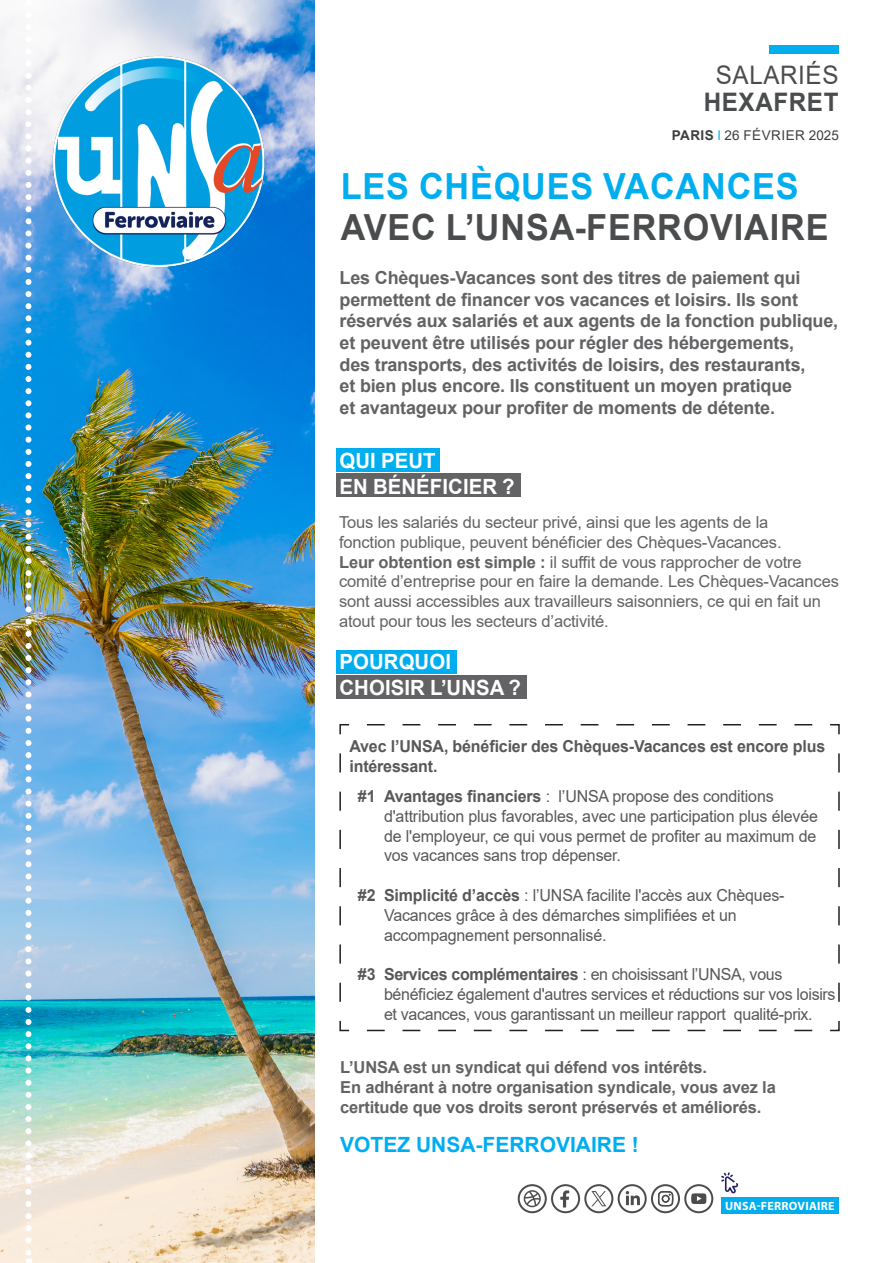
<style>
.page{position:relative;width:893px;height:1263px;background:#fff}
.page>*{position:absolute;margin:0;border:0;box-sizing:border-box;transform-origin:0 0}
.t1{font:700 36px "Arial";letter-spacing:.025em;color:#4b4c4d;scale:.95 1}
.t2{font:700 36px "Arial";letter-spacing:.025em;color:#00aeef;scale:.95 1}
.t3{font:25.5px "Arial";letter-spacing:.025em;color:#4b4c4d;scale:.95 1}
.t4{font:700 25.5px "Arial";letter-spacing:.025em;color:#4b4c4d;scale:.95 1}
.t5{font:700 21px "Arial";letter-spacing:.005em;color:#fff}
.t6{font:700 21px "Arial";color:#00aeef}
.t7{font:700 18px/21.6px "Arial";letter-spacing:-.01em;color:#636366}
.t8{font:16.5px/19.8px "Arial";letter-spacing:-.01em;color:#57585a}
.t9{font:16.5px/19.8px "Arial";letter-spacing:-.01em;color:#636366}
.t10{font:700 16.5px/19.8px "Arial";letter-spacing:-.01em;color:#636366}
.t11{font:700 16.5px "Arial";letter-spacing:-.01em;color:#57585a}
.DATE{font:13.5px "Arial";letter-spacing:.035em;color:#3e3e3f}
.t12{font:700 12px "Myriad Pro";letter-spacing:.02em;color:#fff}
.s1{font-weight:700}
.s2{color:#00aeef}
</style>
<div class="page">
<img style="left:0;top:1px;width:315px;height:1262px">
<img style="left:50px;top:50px;width:217px;height:221px">
<div style="left:336px;top:676px;width:191px;height:23px;background:#636366"></div>
<div style="left:336px;top:650px;width:120px;height:23px;background:#00aeef"></div>
<div style="left:336px;top:474px;width:184px;height:23px;background:#636366"></div>
<div style="left:336px;top:448px;width:104px;height:23px;background:#00aeef"></div>
<img style="left:25px;top:15px;width:6px;height:1248px">
<svg style="left:339px;top:724px;width:501px;height:308px"></svg>
<div style="left:721px;top:1197px;width:117px;height:16px;background:#00aeef"></div>
<svg style="left:721px;top:1172px;width:17px;height:22px"></svg>
<svg style="left:518px;top:1184px;width:195px;height:29px"></svg>
<div style="left:769px;top:46px;width:70px;height:8px;background:#00aeef"></div>
<p class="t3" style="left:716px;top:57px;width:131px">SALARIÉS</p>
<p class="t4" style="left:704px;top:84px;width:143px">HEXAFRET</p>
<p class="DATE" style="left:672px;top:126px;width:169px"><span class="s1">PARIS</span> <span class="s2">l</span> 26 FÉVRIER 2025</p>
<p class="t2" style="left:341px;top:161px;width:483px">LES CHÈQUES VACANCES</p>
<p class="t1" style="left:341px;top:202px;width:515px">AVEC L’UNSA-FERROVIAIRE</p>
<p class="t7" style="left:340px;top:267px;width:462px">Les Chèques-Vacances sont des titres de paiement qui</p>
<p class="t7" style="left:340px;top:289px;width:460px">permettent de financer vos vacances et loisirs. Ils sont</p>
<p class="t7" style="left:340px;top:310px;width:500px">réservés aux salariés et aux agents de la fonction publique, et peuvent être utilisés pour régler des hébergements,</p>
<p class="t7" style="left:340px;top:354px;width:467px">des transports, des activités de loisirs, des restaurants, et bien plus encore. Ils constituent un moyen pratique et avantageux pour profiter de moments de détente.</p>
<p class="t5" style="left:339px;top:446px;width:98px">QUI PEUT</p>
<p class="t5" style="left:339px;top:472px;width:176px">EN BÉNÉFICIER ?</p>
<p class="t9" style="left:339px;top:512px;width:431px">Tous les salariés du secteur privé, ainsi que les agents de la</p>
<p class="t9" style="left:339px;top:532px;width:444px">fonction publique, peuvent bénéficier des Chèques-Vacances.</p>
<p class="t9" style="left:339px;top:552px;width:501px"><span class="s1">Leur obtention est simple :</span> il suffit de vous rapprocher de votre comité d’entreprise pour en faire la demande. Les Chèques-Vacances sont aussi accessibles aux travailleurs saisonniers, ce qui en fait un atout pour tous les secteurs d’activité.</p>
<p class="t5" style="left:339px;top:647px;width:113px">POURQUOI</p>
<p class="t5" style="left:339px;top:673px;width:183px">CHOISIR L’UNSA ?</p>
<p class="t11" style="left:349px;top:734px;width:477px">Avec l’UNSA, bénéficier des Chèques-Vacances est encore plus</p>
<p class="t11" style="left:349px;top:754px;width:90px">intéressant.</p>
<p class="t8" style="left:384px;top:786px;width:436px;text-indent:-26px"><span class="s1">#1 Avantages financiers</span> : l’UNSA propose des conditions d'attribution plus favorables, avec une participation plus élevée de l'employeur, ce qui vous permet de profiter au maximum de vos vacances sans trop dépenser.</p>
<p class="t8" style="left:384px;top:885px;width:402px;text-indent:-26px"><span class="s1">#2 Simplicité d’accès</span> : l’UNSA facilite l'accès aux Chèques-<br>Vacances grâce à des démarches simplifiées et un accompagnement personnalisé.</p>
<p class="t8" style="left:384px;top:964px;width:453px;text-indent:-26px"><span class="s1">#3 Services complémentaires</span> : en choisissant l’UNSA, vous bénéficiez également d'autres services et réductions sur vos loisirs et vacances, vous garantissant un meilleur rapport qualité-prix.</p>
<p class="t10" style="left:340px;top:1058px;width:368px">L’UNSA est un syndicat qui défend vos intérêts.</p>
<p class="t10" style="left:340px;top:1078px;width:437px">En adhérant à notre organisation syndicale, vous avez la certitude que vos droits seront préservés et améliorés.</p>
<p class="t6" style="left:340px;top:1129px;width:300px">VOTEZ UNSA-FERROVIAIRE !</p>
<p class="t12" style="left:725px;top:1198px;width:111px">UNSA-FERROVIAIRE</p>
</div>
